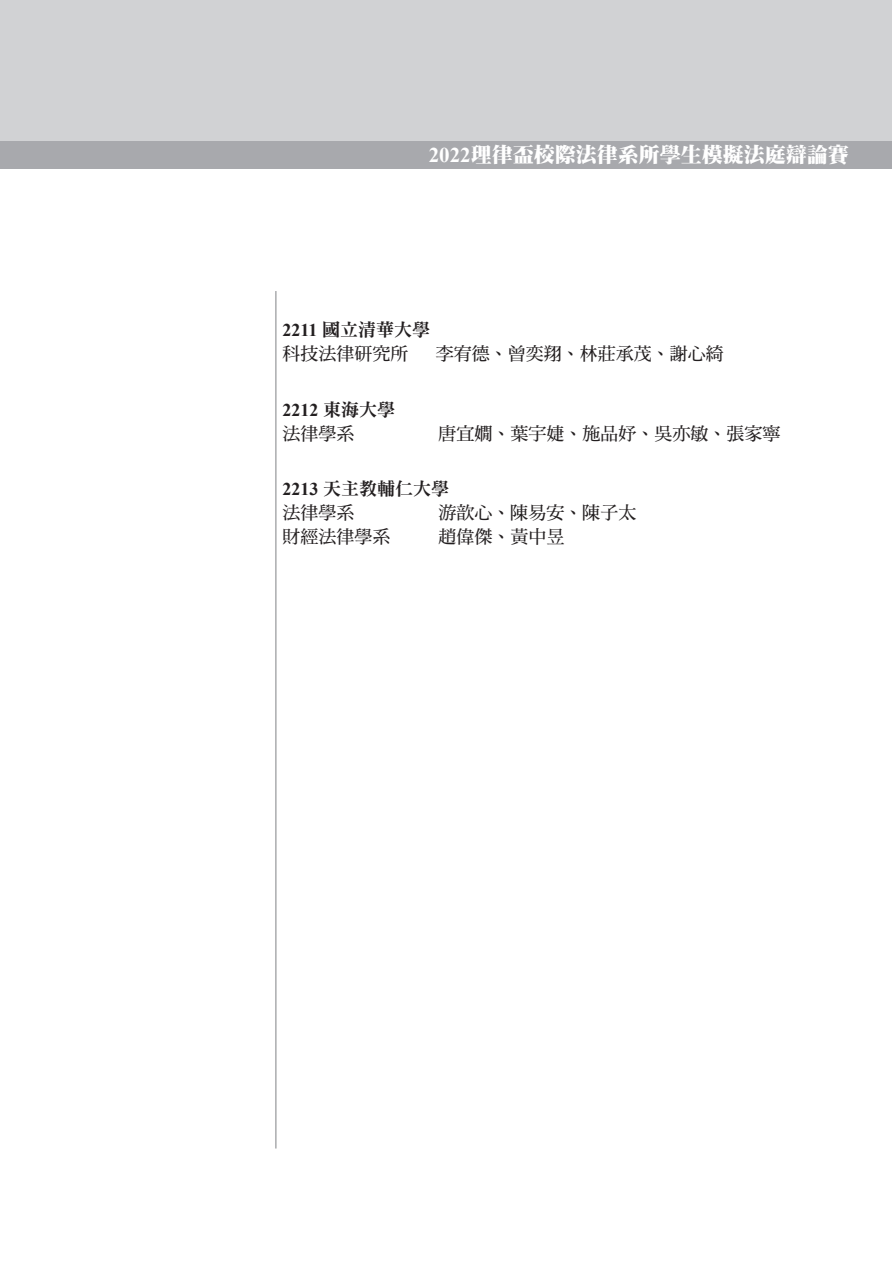
<style>
.page{position:relative;width:893px;height:1263px;background:#fff}
.page>*{position:absolute;margin:0;border:0;box-sizing:border-box;transform-origin:0 0}
.t1{font:21px "DF Ming Std W12";color:#fff}
.t2{font:18px "DF Ming Std W7";color:#231f20}
.t3{font:18px "DF Ming Std W9";color:#231f20}
.t4{font:700 18px "Times New Roman";color:#231f20}
.s1{font-family:"Times New Roman";font-weight:700}
.s2{font-family:"DF Ming Std W9";font-weight:400}
</style>
<div class="page">
<hr style="left:276px;top:291px;width:1px;height:857px;background:#808285">
<div style="left:1px;top:0;width:891px;height:169px;background:#d1d2d4"></div>
<div style="left:1px;top:141px;width:891px;height:28px;background:#a8a9ad"></div>
<p class="t1" style="left:429px;top:143px;width:422px"><span class="s1">2022</span>理律盃校際法律系所學生模擬法庭辯論賽</p>
<p class="t3" style="left:283px;top:320px;width:149px"><span class="s1">2211</span> 國立清華大學</p>
<p class="t2" style="left:283px;top:344px;width:128px">科技法律研究所</p>
<p class="t2" style="left:436px;top:344px;width:289px">李宥德、曾奕翔、林莊承茂、謝心綺</p>
<p class="t4" style="left:283px;top:397px;width:114px">2212 <span class="s2">東海大學</span></p>
<p class="t2" style="left:283px;top:423px;width:73px">法律學系</p>
<p class="t2" style="left:439px;top:423px;width:344px">唐宜嫺、葉宇婕、施品妤、吳亦敏、張家寧</p>
<p class="t3" style="left:283px;top:479px;width:168px"><span class="s1">2213</span> 天主教輔仁大學</p>
<p class="t2" style="left:283px;top:503px;width:73px">法律學系</p>
<p class="t2" style="left:439px;top:503px;width:199px">游歆心、陳易安、陳子太</p>
<p class="t2" style="left:283px;top:527px;width:109px">財經法律學系</p>
<p class="t2" style="left:439px;top:527px;width:127px">趙偉傑、黃中昱</p>
</div>
